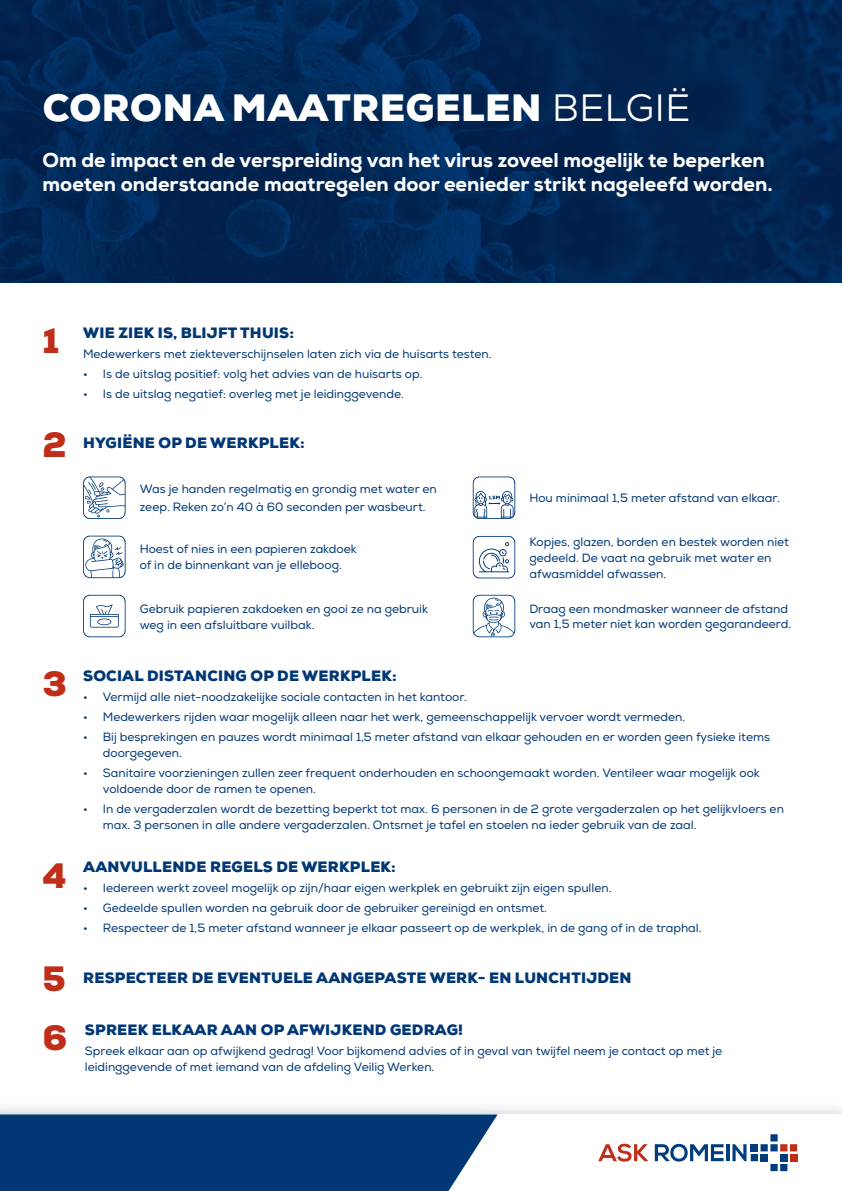
<style>
.page{position:relative;width:842px;height:1191px;background:#fff}
.page>*{position:absolute;margin:0;border:0;box-sizing:border-box;transform-origin:0 0}
.t1{font:900 38px "Nexa";letter-spacing:.015em;color:#fff}
.t2{font:900 35.2px "Nexa";color:#c02d19}
.t3{font:800 20px/24px "Nexa";color:#fff}
.t4{font:900 15px "Nexa";letter-spacing:.015em;color:#013775}
.t5{font:12px/16px "Nexa";color:#013775}
.s1{font-weight:400}
</style>
<div class="page">
<img style="left:0;top:0;width:842px;height:283px">
<svg style="left:598px;top:1143px;width:50px;height:18px"></svg>
<svg style="left:655px;top:1143px;width:68px;height:18px"></svg>
<hr style="left:726px;top:1144px;width:3px;height:17px;background:#013d7d">
<svg style="left:732px;top:1144px;width:14px;height:17px"></svg>
<div style="left:751px;top:1144px;width:7px;height:7px;background:#013d7d"></div>
<div style="left:760px;top:1144px;width:8px;height:7px;background:#013d7d"></div>
<div style="left:751px;top:1154px;width:7px;height:7px;background:#013d7d"></div>
<div style="left:760px;top:1154px;width:8px;height:7px;background:#013d7d"></div>
<div style="left:770px;top:1164px;width:8px;height:7px;background:#013d7d"></div>
<div style="left:780px;top:1164px;width:7px;height:7px;background:#013d7d"></div>
<div style="left:770px;top:1144px;width:8px;height:7px;background:#013d7d"></div>
<div style="left:780px;top:1144px;width:7px;height:7px;background:#c02d19"></div>
<div style="left:780px;top:1154px;width:7px;height:7px;background:#013d7d"></div>
<div style="left:790px;top:1154px;width:7px;height:7px;background:#c02d19"></div>
<div style="left:790px;top:1144px;width:7px;height:7px;background:#c02d19"></div>
<div style="left:770px;top:1134px;width:8px;height:7px;background:#013d7d"></div>
<div style="left:0;top:1114px;width:498px;height:77px;background:#013775"></div>
<svg style="left:83px;top:476px;width:43px;height:43px"></svg>
<svg style="left:83px;top:535px;width:43px;height:43px"></svg>
<svg style="left:83px;top:595px;width:43px;height:42px"></svg>
<svg style="left:472px;top:476px;width:43px;height:43px"></svg>
<svg style="left:472px;top:595px;width:43px;height:42px"></svg>
<svg style="left:472px;top:536px;width:43px;height:42px"></svg>
<h1 class="t1" style="left:43px;top:83px;width:649px">CORONA MAATREGELEN <span class="s1">BELGIË</span></h1>
<h3 class="t3" style="left:43px;top:148px;width:732px">Om de impact en de verspreiding van het virus zoveel mogelijk te beperken moeten onderstaande maatregelen door eenieder strikt nageleefd worden.</h3>
<h2 class="t2" style="left:43px;top:318px;width:18px">1</h2>
<p class="t4" style="left:83px;top:323px;width:212px">WIE ZIEK IS, BLIJFT THUIS:</p>
<p class="t5" style="left:83px;top:346px;width:410px">Medewerkers met ziekteverschijnselen laten zich via de huisarts testen.</p>
<p class="t5" style="left:83px;top:366px;width:341px">• Is de uitslag positief: volg het advies van de huisarts op.</p>
<p class="t5" style="left:83px;top:386px;width:322px">• Is de uitslag negatief: overleg met je leidinggevende.</p>
<h2 class="t2" style="left:43px;top:422px;width:26px">2</h2>
<p class="t4" style="left:83px;top:433px;width:223px">HYGIËNE OP DE WERKPLEK:</p>
<p class="t5" style="left:140px;top:481px;width:299px;line-height:17.6px">Was je handen regelmatig en grondig met water en zeep. Reken zo’n 40 à 60 seconden per wasbeurt.</p>
<p class="t5" style="left:140px;top:541px;width:218px">Hoest of nies in een papieren zakdoek of in de binnenkant van je elleboog.</p>
<p class="t5" style="left:140px;top:600px;width:290px">Gebruik papieren zakdoeken en gooi ze na gebruik weg in een afsluitbare vuilbak.</p>
<p class="t5" style="left:529px;top:490px;width:252px">Hou minimaal 1,5 meter afstand van elkaar.</p>
<p class="t5" style="left:529px;top:534px;width:261px">Kopjes, glazen, borden en bestek worden niet gedeeld. De vaat na gebruik met water en afwasmiddel afwassen.</p>
<p class="t5" style="left:529px;top:602px;width:263px;line-height:14.4px">Draag een mondmasker wanneer de afstand van 1,5 meter niet kan worden gegarandeerd.</p>
<h2 class="t2" style="left:43px;top:661px;width:26px">3</h2>
<h2 class="t2" style="left:43px;top:852px;width:26px">4</h2>
<p class="t4" style="left:83px;top:666px;width:315px">SOCIAL DISTANCING OP DE WERKPLEK:</p>
<p class="t5" style="left:83px;top:689px;width:385px">• Vermijd alle niet-noodzakelijke sociale contacten in het kantoor.</p>
<p class="t5" style="left:83px;top:709px;width:604px">• Medewerkers rijden waar mogelijk alleen naar het werk, gemeenschappelijk vervoer wordt vermeden.</p>
<p class="t5" style="left:103px;top:729px;width:669px;text-indent:-20px">• Bij besprekingen en pauzes wordt minimaal 1,5 meter afstand van elkaar gehouden en er worden geen fysieke items doorgegeven.</p>
<p class="t5" style="left:103px;top:765px;width:658px;text-indent:-20px">• Sanitaire voorzieningen zullen zeer frequent onderhouden en schoongemaakt worden. Ventileer waar mogelijk ook voldoende door de ramen te openen.</p>
<p class="t5" style="left:103px;top:801px;width:683px;text-indent:-20px">• In de vergaderzalen wordt de bezetting beperkt tot max. 6 personen in de 2 grote vergaderzalen op het gelijkvloers en max. 3 personen in alle andere vergaderzalen. Ontsmet je tafel en stoelen na ieder gebruik van de zaal.</p>
<p class="t4" style="left:83px;top:857px;width:314px">AANVULLENDE REGELS DE WERKPLEK:</p>
<p class="t5" style="left:83px;top:880px;width:530px">• Iedereen werkt zoveel mogelijk op zijn/haar eigen werkplek en gebruikt zijn eigen spullen.</p>
<p class="t5" style="left:83px;top:900px;width:466px">• Gedeelde spullen worden na gebruik door de gebruiker gereinigd en ontsmet.</p>
<p class="t5" style="left:83px;top:920px;width:620px">• Respecteer de 1,5 meter afstand wanneer je elkaar passeert op de werkplek, in de gang of in de traphal.</p>
<h2 class="t2" style="left:43px;top:956px;width:25px">5</h2>
<p class="t4" style="left:83px;top:967px;width:550px">RESPECTEER DE EVENTUELE AANGEPASTE WERK- EN LUNCHTIJDEN</p>
<p class="t4" style="left:85px;top:1019px;width:380px">SPREEK ELKAAR AAN OP AFWIJKEND GEDRAG!</p>
<p class="t5" style="left:85px;top:1042px;width:639px">Spreek elkaar aan op afwijkend gedrag! Voor bijkomend advies of in geval van twijfel neem je contact op met je leidinggevende of met iemand van de afdeling Veilig Werken.</p>
<h2 class="t2" style="left:43px;top:1015px;width:26px">6</h2>
</div>
